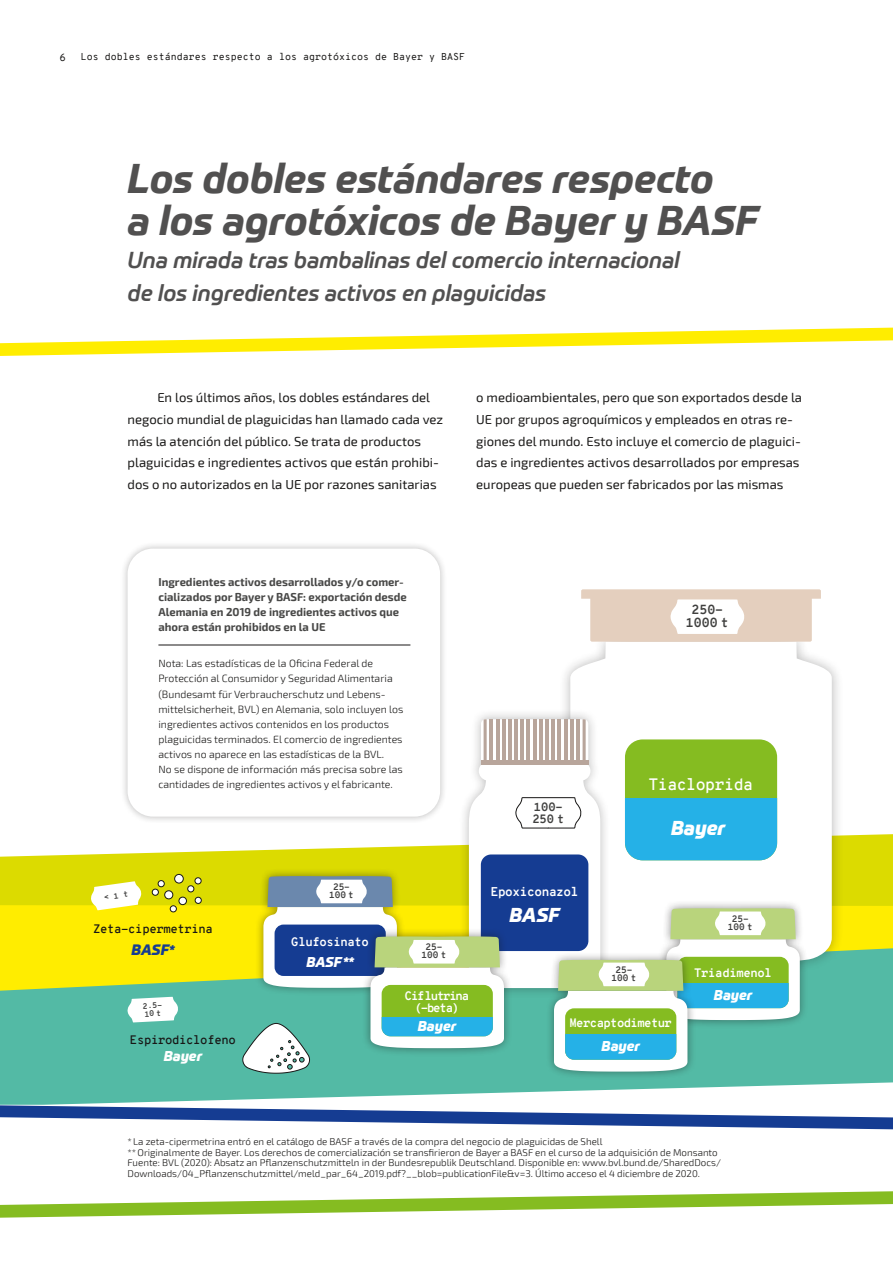
<style>
.page{position:relative;width:893px;height:1263px;background:#fff}
.page>*{position:absolute;margin:0;border:0;box-sizing:border-box;transform-origin:0 0}
.t1{font:italic 700 40.5px/42px "Prometo";color:#515050}
.t2{font:italic 500 22.5px/33px "Prometo";color:#515050}
.t3{font:italic 800 19.65px "Prometo";color:#fff}
.t4{font:600 16.2px "Overpass Mono";letter-spacing:-.03em;color:#fff}
.t5{font:italic 800 14.7px "Prometo";color:#153c92}
.t6{font:italic 800 13.95px "Prometo";color:#fff}
.t7{font:13.05px/21.8px "Exo 2";color:#181716}
.t8{font:700 12.9px/12.9px "Overpass Mono";color:#40403f;text-align:center}
.t9{font:700 12.45px "Overpass Mono";letter-spacing:-.03em;color:#fff}
.t10{font:600 12px "Overpass Mono";letter-spacing:-.03em;color:#181716}
.t11{font:700 12px "Overpass Mono";letter-spacing:-.03em;color:#fff}
.t12{font:700 12px/11.7px "Overpass Mono";letter-spacing:-.1em;color:#fff;text-align:center}
.t13{font:700 12px "Overpass Mono";letter-spacing:-.05em;color:#fff}
.t14{font:700 11.7px/12px "Overpass Mono";color:#40403f}
.t15{font:700 11.25px/15px "Exo 2";color:#484847}
.t16{font:300 10.5px/15px "Exo 2";color:#181716}
.t17{font:10.5px "Overpass Mono";color:#181716}
.t18{font:300 9.75px/10.5px "Exo 2";color:#181716}
.t19{font:9.75px "Overpass Mono";color:#181716}
.t20{font:700 9.15px/8.1px "Overpass Mono";color:#40403f;text-align:center}
.t21{font:700 7.8px/8.1px "Overpass Mono";color:#40403f}
.s1{font-size:12px}
</style>
<div class="page">
<svg style="left:0;top:834px;width:893px;height:71px;fill:#dcdb00"></svg>
<div style="left:0;top:905px;width:893px;height:43px;background:#ffed00"></div>
<svg style="left:0;top:948px;width:893px;height:157px;fill:#53baa5"></svg>
<svg style="left:0;top:328px;width:893px;height:28px"></svg>
<div style="left:559px;top:588px;width:284px;height:388px;background:#181716;opacity:.3"></div>
<svg style="left:570px;top:589px;width:262px;height:375px"></svg>
<svg style="left:581px;top:589px;width:240px;height:53px"></svg>
<div style="left:658px;top:900px;width:150px;height:129px;background:#181716;opacity:.45"></div>
<svg style="left:127px;top:997px;width:51px;height:25px"></svg>
<div style="left:187px;top:885px;width:7px;height:7px;border:1px solid #181716;border-radius:50%"></div>
<svg style="left:170px;top:906px;width:6px;height:6px"></svg>
<div style="left:170px;top:905px;width:7px;height:7px;border:1px solid #181716;border-radius:50%"></div>
<div style="left:195px;top:897px;width:7px;height:7px;border:1px solid #181716;border-radius:50%"></div>
<div style="left:158px;top:880px;width:6px;height:7px;background:#fff;border-radius:50%"></div>
<div style="left:158px;top:880px;width:7px;height:7px;border:1px solid #181716;border-radius:50%"></div>
<svg style="left:152px;top:889px;width:6px;height:6px"></svg>
<div style="left:152px;top:889px;width:7px;height:6px;border:1px solid #181716;border-radius:50%"></div>
<div style="left:165px;top:891px;width:8px;height:8px;background:#fff;border-radius:50%"></div>
<div style="left:164px;top:890px;width:9px;height:9px;border:1px solid #181716;border-radius:50%"></div>
<svg style="left:188px;top:878px;width:13px;height:25px"></svg>
<div style="left:195px;top:877px;width:6px;height:7px;border:1px solid #181716;border-radius:50%"></div>
<div style="left:179px;top:897px;width:8px;height:8px;background:#fff;border-radius:50%"></div>
<div style="left:179px;top:897px;width:8px;height:8px;border:1px solid #181716;border-radius:50%"></div>
<div style="left:175px;top:874px;width:8px;height:9px;background:#fff;border-radius:50%"></div>
<div style="left:174px;top:874px;width:10px;height:9px;border:1px solid #181716;border-radius:50%"></div>
<div style="left:458px;top:709px;width:153px;height:290px;background:#181716;opacity:.3"></div>
<div style="left:545px;top:951px;width:151px;height:129px;background:#181716;opacity:.45"></div>
<svg style="left:242px;top:719px;width:558px;height:354px"></svg>
<svg style="left:0;top:1105px;width:893px;height:24px"></svg>
<svg style="left:0;top:1191px;width:893px;height:27px"></svg>
<div style="left:120px;top:541px;width:328px;height:283px;background:#181716;opacity:.3"></div>
<div style="left:128px;top:549px;width:312px;height:268px;background:#fff;border-radius:26px"></div>
<hr style="left:158px;top:645px;width:252px;height:1px;background:#181716">
<svg style="left:91px;top:881px;width:50px;height:29px"></svg>
<p class="t17" style="left:59px;top:50px;width:8px">6</p>
<p class="t19" style="left:81px;top:50px;width:386px">Los dobles estándares respecto a los agrotóxicos de Bayer y BASF</p>
<h1 class="t1" style="left:128px;top:158px;width:632px">Los dobles estándares respecto<br>a los agrotóxicos de Bayer y BASF</h1>
<h2 class="t2" style="left:128px;top:244px;width:554px">Una mirada tras bambalinas del comercio internacional de los ingredientes activos en plaguicidas</h2>
<p class="t7" style="left:128px;top:387px;width:317px;text-indent:30px">En los últimos años, los dobles estándares del negocio mundial de plaguicidas han llamado cada vez más la atención del público. Se trata de productos plaguicidas e ingredientes activos que están prohibi&shy;dos o no autorizados en la UE por razones sanitarias</p>
<p class="t7" style="left:476px;top:387px;width:327px">o medioambientales, pero que son exportados desde la UE por grupos agroquímicos y empleados en otras re&shy;giones del mundo. Esto incluye el comercio de plaguici&shy;das e ingredientes activos desarrollados por empresas europeas que pueden ser fabricados por las mismas</p>
<p class="t15" style="left:158px;top:575px;width:250px">Ingredientes activos desarrollados y/o comer&shy;cializados por Bayer y BASF: exportación desde Alemania en 2019 de ingredientes activos que ahora están prohibidos en la UE</p>
<p class="t16" style="left:158px;top:656px;width:247px">Nota: Las estadísticas de la Oficina Federal de Protección al Consumidor y Seguridad Alimentaria (Bundesamt für Verbraucherschutz und Lebens&shy;mittelsicherheit, BVL) en Alemania, solo incluyen los ingredientes activos contenidos en los productos plaguicidas terminados. El comercio de ingredientes activos no aparece en las estadísticas de la BVL.<br>No se dispone de información más precisa sobre las cantidades de ingredientes activos y el fabricante.</p>
<p class="t10" style="left:93px;top:920px;width:121px">Zeta-cipermetrina</p>
<p class="t5" style="left:132px;top:941px;width:44px">BASF<span class="s1">*</span></p>
<p class="t21" style="left:143px;top:1002px;width:21px;rotate:-3deg">2.5-<br>10 t</p>
<p class="t10" style="left:130px;top:1031px;width:107px">Espirodiclofeno</p>
<p class="t6" style="left:164px;top:1047px;width:40px">Bayer</p>
<p class="t20" style="left:329px;top:883px;width:26px">25-<br>100 t</p>
<p class="t11" style="left:291px;top:933px;width:79px">Glufosinato</p>
<p class="t6" style="left:306px;top:953px;width:49px">BASF<span class="s1">**</span></p>
<p class="t20" style="left:422px;top:943px;width:26px">25-<br>100 t</p>
<p class="t12" style="left:405px;top:990px;width:66px">Ciflutrina (-beta)</p>
<p class="t6" style="left:418px;top:1017px;width:40px">Bayer</p>
<p class="t8" style="left:686px;top:603px;width:44px">250-<br>1000 t</p>
<p class="t14" style="left:532px;top:801px;width:33px">100-<br>250 t</p>
<p class="t9" style="left:491px;top:883px;width:89px">Epoxiconazol</p>
<h3 class="t3" style="left:510px;top:902px;width:51px">BASF</h3>
<p class="t4" style="left:648px;top:772px;width:106px">Tiacloprida</p>
<h3 class="t3" style="left:671px;top:815px;width:56px">Bayer</h3>
<p class="t20" style="left:611px;top:965px;width:26px">25-<br>100 t</p>
<p class="t20" style="left:728px;top:914px;width:26px">25-<br>100 t</p>
<p class="t11" style="left:694px;top:964px;width:79px">Triadimenol</p>
<p class="t6" style="left:714px;top:986px;width:40px">Bayer</p>
<p class="t13" style="left:569px;top:1014px;width:104px">Mercaptodimetur</p>
<p class="t6" style="left:602px;top:1037px;width:40px">Bayer</p>
<p class="t18" style="left:128px;top:1137px;width:595px">*La zeta-cipermetrina entró en el catálogo de BASF a través de la compra del negocio de plaguicidas de Shell<br>**Originalmente de Bayer. Los derechos de comercialización se transfirieron de Bayer a BASF en el curso de la adquisición de Monsanto Fuente: BVL (2020): Absatz an Pflanzenschutzmitteln in der Bundesrepublik Deutschland. Disponible en: www.bvl.bund.de/SharedDocs/ Downloads/04_Pflanzenschutzmittel/meld_par_64_2019.pdf?__blob=publicationFile&amp;v=3. Último acceso el 4 diciembre de 2020.</p>
</div>
